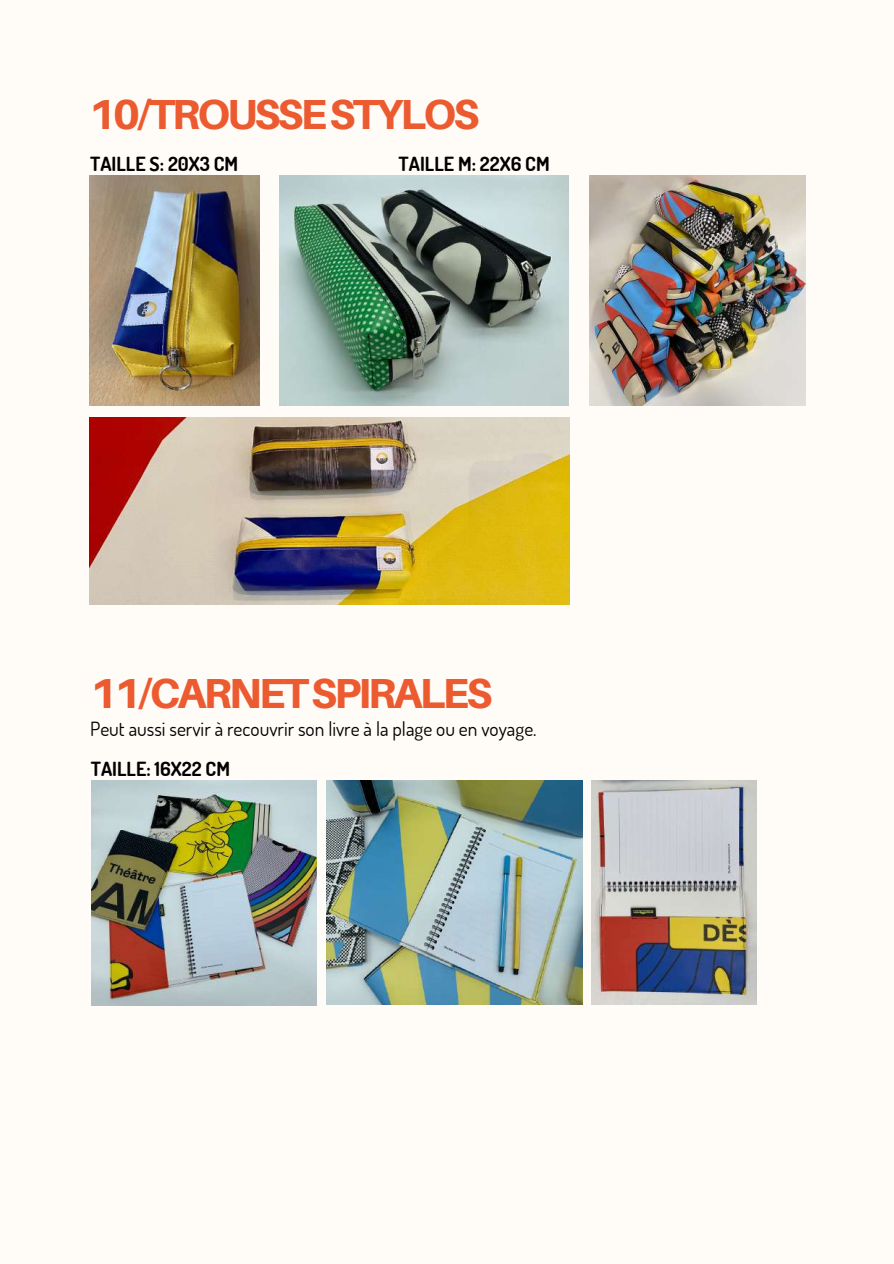
<style>
.page{position:relative;width:894px;height:1264px;background:#fff}
.page>*{position:absolute;margin:0;border:0;box-sizing:border-box;transform-origin:0 0}
.t1{font:800 42px "Aileron";letter-spacing:-.065em;color:#ec5a30}
.t2{font:19.5px "Dosis";color:#000}
.t3{font:700 19.5px "Dosis";color:#000}
</style>
<div class="page">
<div style="left:0;top:0;width:893px;height:1263px;background:#fffcf7"></div>
<img style="left:89px;top:176px;width:170px;height:229px">
<img style="left:89px;top:417px;width:480px;height:187px">
<img style="left:589px;top:176px;width:216px;height:229px">
<img style="left:279px;top:176px;width:289px;height:229px">
<img style="left:591px;top:780px;width:165px;height:224px">
<img style="left:91px;top:780px;width:225px;height:225px">
<img style="left:326px;top:780px;width:256px;height:224px">
<h1 class="t1" style="left:89px;top:88px;width:392px">10/TROUSSESTYLOS</h1>
<p class="t3" style="left:90px;top:151px;width:150px">TAILLE S: 20X3 CM</p>
<p class="t3" style="left:398px;top:151px;width:153px">TAILLE M: 22X6 CM</p>
<h1 class="t1" style="left:90px;top:667px;width:404px">11/CARNETSPIRALES</h1>
<p class="t2" style="left:90px;top:716px;width:448px">Peut aussi servir à recouvrir son livre à la plage ou en voyage.</p>
<p class="t3" style="left:91px;top:756px;width:141px">TAILLE: 16X22 CM</p>
</div>
